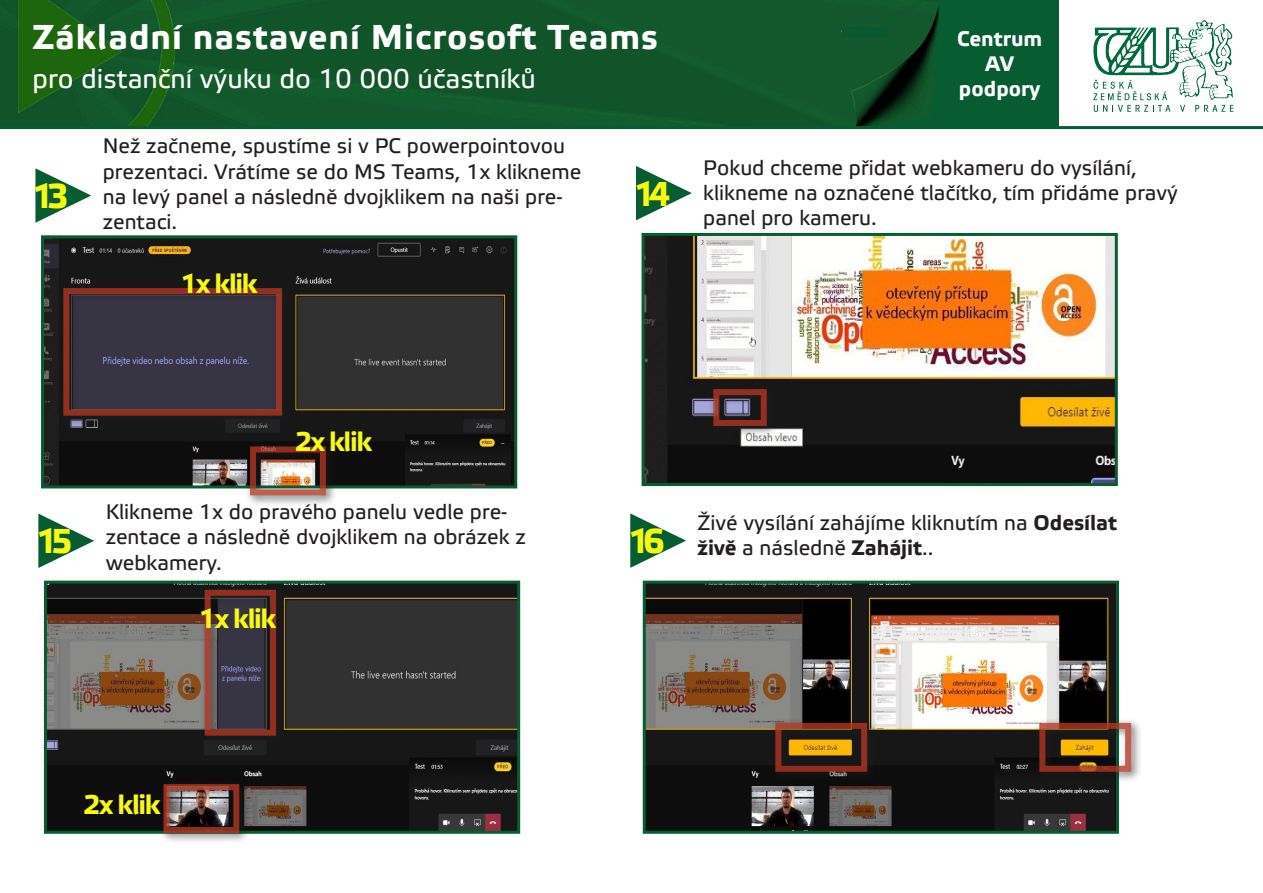
<style>
.page{position:relative;width:1263px;height:893px;background:#fff}
.page>*{position:absolute;margin:0;border:0;box-sizing:border-box;transform-origin:0 0}
.t1{font:700 34.5px "Etelka Text";letter-spacing:.03em;color:#fff}
.t2{font:700 34.5px "Etelka Text";letter-spacing:-.2em;color:#f7fa11}
.t3{font:27px "Etelka Text";color:#fff}
.t4{font:700 27px "Etelka Text";letter-spacing:-.05em;color:#f7fa11}
.t5{font:21px/25.2px "Etelka Text";color:#231f20}
.t6{font:700 21px "Etelka Text";color:#231f20}
.t7{font:700 21px/25.2px "Etelka Text";color:#fff;text-align:center}
.s1{font-weight:700}
.s2{font-weight:400}
</style>
<div class="page">
<img style="left:0;top:0;width:940px;height:126px">
<svg style="left:1093px;top:20px;width:140px;height:92px"></svg>
<div style="left:940px;top:0;width:119px;height:128px;background:#075c31"></div>
<hr style="left:0;top:126px;width:1263px;height:3px;background:#075c31">
<img style="left:45px;top:239px;width:468px;height:245px">
<div style="left:41px;top:235px;width:476px;height:253px;border:3px solid #075c31"></div>
<svg style="left:35px;top:168px;width:56px;height:55px"></svg>
<div style="left:58px;top:283px;width:235px;height:144px;background:#231f20;opacity:.75"></div>
<div style="left:63px;top:288px;width:219px;height:128px;border:6px solid #b13624"></div>
<img style="left:645px;top:237px;width:469px;height:245px">
<div style="left:641px;top:233px;width:477px;height:253px;border:3px solid #075c31"></div>
<svg style="left:636px;top:166px;width:56px;height:54px"></svg>
<div style="left:708px;top:384px;width:70px;height:53px;background:#231f20;opacity:.75"></div>
<div style="left:713px;top:389px;width:54px;height:37px;border:6px solid #b13624"></div>
<img style="left:48px;top:585px;width:468px;height:245px">
<div style="left:44px;top:581px;width:476px;height:253px;border:3px solid #075c31"></div>
<svg style="left:38px;top:514px;width:56px;height:54px"></svg>
<div style="left:842px;top:28px;width:46px;height:10px;background:#095930"></div>
<div style="left:245px;top:442px;width:92px;height:64px;background:#231f20;opacity:.75"></div>
<div style="left:250px;top:446px;width:76px;height:49px;border:6px solid #b13624"></div>
<div style="left:200px;top:585px;width:87px;height:162px;background:#231f20;opacity:.75"></div>
<div style="left:205px;top:590px;width:71px;height:146px;border:6px solid #b13624"></div>
<div style="left:159px;top:779px;width:91px;height:65px;background:#231f20;opacity:.75"></div>
<div style="left:163px;top:784px;width:76px;height:49px;border:6px solid #b13624"></div>
<img style="left:647px;top:585px;width:468px;height:245px">
<div style="left:643px;top:581px;width:476px;height:253px;border:3px solid #075c31"></div>
<svg style="left:630px;top:513px;width:56px;height:55px"></svg>
<div style="left:770px;top:718px;width:108px;height:65px;background:#231f20;opacity:.75"></div>
<div style="left:775px;top:723px;width:92px;height:49px;border:6px solid #b13624"></div>
<div style="left:1034px;top:718px;width:108px;height:65px;background:#231f20;opacity:.75"></div>
<div style="left:1039px;top:723px;width:92px;height:49px;border:6px solid #b13624"></div>
<p class="t1" style="left:33px;top:16px;width:627px">Základní nastavení Microsoft Teams</p>
<p class="t3" style="left:33px;top:62px;width:505px">pro distanční výuku do 10 000 účastníků</p>
<p class="t2" style="left:33px;top:174px;width:38px">13</p>
<p class="t5" style="left:103px;top:134px;width:480px">Než začneme, spustíme si v PC powerpointovou prezentaci. Vrátíme se do MS Teams, 1x klikneme na levý panel a následně dvojklikem na naši pre&shy;zentaci.</p>
<p class="t4" style="left:181px;top:267px;width:79px">1x klik</p>
<p class="t2" style="left:634px;top:172px;width:38px">14</p>
<p class="t7" style="left:957px;top:26px;width:87px">Centrum<br>AV podpory</p>
<p class="t5" style="left:703px;top:155px;width:476px">Pokud chceme přidat webkameru do vysílání, klikneme na označené tlačítko, tím přidáme pravý panel pro kameru.</p>
<p class="t4" style="left:295px;top:425px;width:79px">2x klik</p>
<p class="t2" style="left:37px;top:519px;width:38px">15</p>
<p class="t5" style="left:106px;top:500px;width:422px">Klikneme 1x do pravého panelu vedle pre&shy;zentace a následně dvojklikem na obrázek z webkamery.</p>
<p class="t4" style="left:199px;top:601px;width:79px">1x klik</p>
<p class="t4" style="left:84px;top:788px;width:79px">2x klik</p>
<p class="t5" style="left:697px;top:510px;width:421px">Živé vysílání zahájíme kliknutím na <span class="s1">Odesílat</span></p>
<p class="t2" style="left:628px;top:519px;width:38px">16</p>
<p class="t6" style="left:697px;top:534px;width:237px">živě <span class="s2">a následně</span> Zahájit<span class="s2">..</span></p>
</div>
